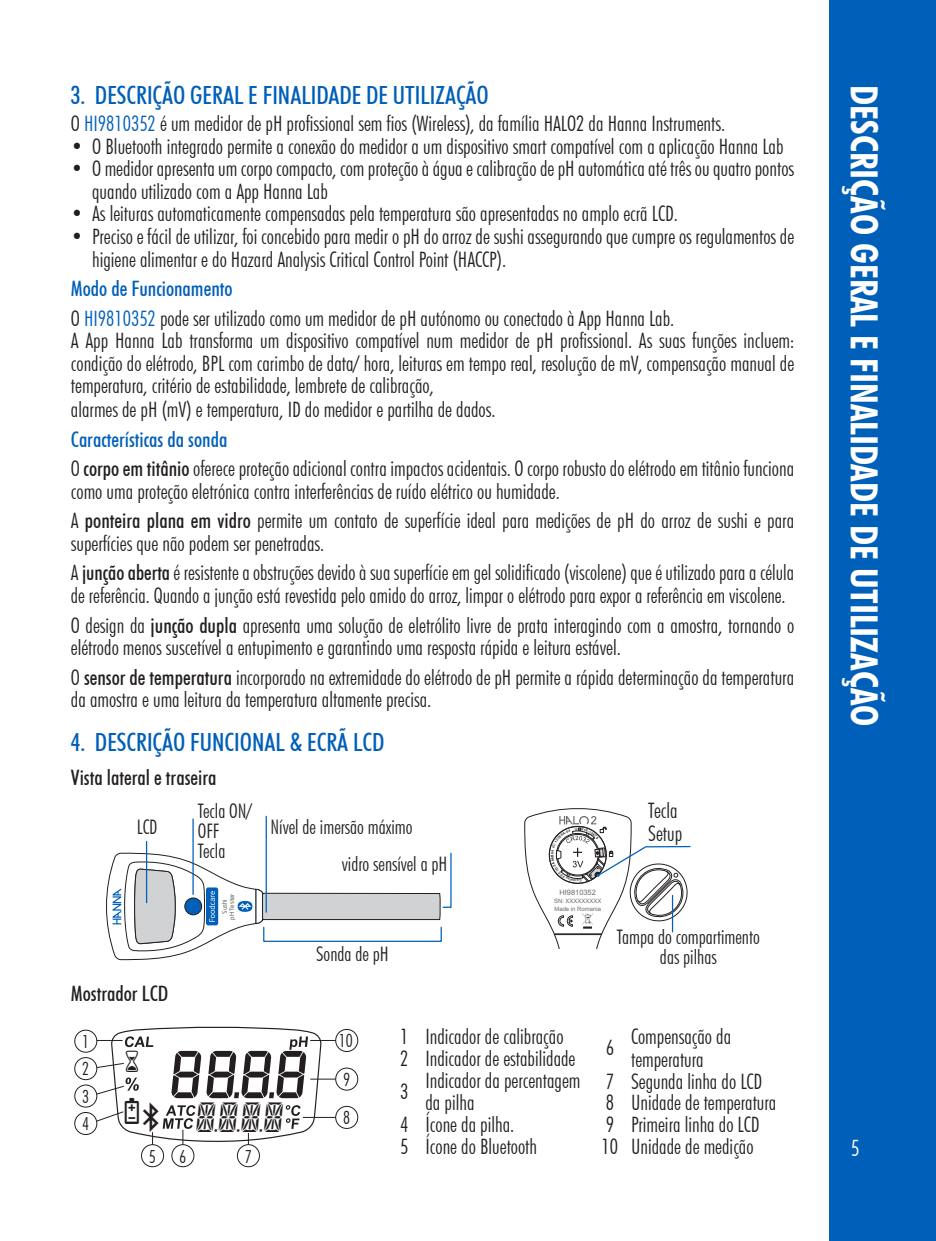
<style>
.page{position:relative;width:936px;height:1241px;background:#fff}
.page>*{position:absolute;margin:0;border:0;box-sizing:border-box;transform-origin:0 0}
.t1{font:67.5px "HI9810 XX2 N Regular";color:#231f20}
.t2{font:42.25px "HI9810 XX2 A Regular";color:#231f20}
.t3{font:700 condensed 37.5px "Futura BT";color:#fff}
.t4{font:37px "HI9810 XX2 A Regular";color:#231f20}
.t5{font:30.5px "HI9810 XX2 A Regular";color:#231f20}
.t6{font:500 condensed 25px "Futura BT";color:#005fb9}
.t7{font:300 condensed 22.5px "Futura BT";color:#fff}
.Body_Text{font:300 condensed 21.25px/22.5px "Futura BT";color:#231f20}
.Subtitle_L3{font:500 condensed 21.25px "Futura BT";color:#005fb9}
.Body_Text-2{font:500 condensed 21.25px "Futura BT";color:#231f20}
.TBL_Text{font:300 condensed 21.25px "Futura BT";color:#231f20}
.Footnote{font:300 condensed 21.25px/22.5px "Futura BT";color:#231f20}
.DRW_Text{font:300 condensed 20px/20px "Futura BT";color:#231f20}
.t8{font:300 condensed 18px "Futura BT";color:#231f20}
.t9{font:7.5px "Arial";color:#6c6d70}
.t10{font:6px/8px "Arial";color:#6c6d70}
.t11{font:6px/7.2px "Soho Gothic Pro";color:#57585a;text-align:center}
.s1{color:#005fb9}
.s2{font-weight:500}
.s3{font-size:42.25px}
</style>
<div class="page">
<div style="left:829px;top:0;width:106px;height:1240px;background:#005fb9"></div>
<hr style="left:192px;top:818px;width:2px;height:76px;background:#005fb9">
<svg style="left:106px;top:851px;width:346px;height:108px"></svg>
<hr style="left:146px;top:841px;width:1px;height:61px;background:#005fb9">
<hr style="left:265px;top:816px;width:2px;height:96px;background:#005fb9">
<div style="left:237px;top:1144px;width:23px;height:22px;border:1px solid #231f20;border-radius:50%"></div>
<div style="left:171px;top:1144px;width:23px;height:22px;border:1px solid #231f20;border-radius:50%"></div>
<div style="left:141px;top:1144px;width:23px;height:22px;border:1px solid #231f20;border-radius:50%"></div>
<div style="left:335px;top:1028px;width:23px;height:23px;border:1px solid #231f20;border-radius:50%"></div>
<div style="left:335px;top:1067px;width:23px;height:23px;border:1px solid #231f20;border-radius:50%"></div>
<div style="left:335px;top:1105px;width:23px;height:23px;border:1px solid #231f20;border-radius:50%"></div>
<div style="left:74px;top:1029px;width:23px;height:23px;border:1px solid #231f20;border-radius:50%"></div>
<div style="left:74px;top:1057px;width:23px;height:22px;border:1px solid #231f20;border-radius:50%"></div>
<div style="left:74px;top:1084px;width:23px;height:23px;border:1px solid #231f20;border-radius:50%"></div>
<svg style="left:89px;top:1026px;width:248px;height:127px"></svg>
<div style="left:75px;top:1112px;width:22px;height:22px;background:#fff;border-radius:50%"></div>
<div style="left:74px;top:1111px;width:23px;height:23px;border:1px solid #231f20;border-radius:50%"></div>
<svg style="left:524px;top:808px;width:167px;height:140px"></svg>
<p class="t6" style="left:71px;top:80px;width:419px">3. DESCRIÇÃO GERAL E FINALIDADE DE UTILIZAÇÃO</p>
<p class="Body_Text" style="left:71px;top:112px;width:655px">O <span class="s1">HI9810352</span> é um medidor de pH profissional sem fios (Wireless), da família HALO2 da Hanna Instruments.</p>
<p class="Body_Text" style="left:71px;top:135px;width:714px">• O Bluetooth integrado permite a conexão do medidor a um dispositivo smart compatível com a aplicação Hanna Lab</p>
<p class="Body_Text" style="left:92px;top:157px;width:703px;text-indent:-21px">• O medidor apresenta um corpo compacto, com proteção à água e calibração de pH automática até três ou quatro pontos quando utilizado com a App Hanna Lab</p>
<p class="Body_Text" style="left:71px;top:202px;width:608px">• As leituras automaticamente compensadas pela temperatura são apresentadas no amplo ecrã LCD.</p>
<p class="Body_Text" style="left:92px;top:225px;width:703px;text-indent:-21px">• Preciso e fácil de utilizar, foi concebido para medir o pH do arroz de sushi assegurando que cumpre os regulamentos de higiene alimentar e do Hazard Analysis Critical Control Point (HACCP).</p>
<p class="Subtitle_L3" style="left:71px;top:275px;width:163px">Modo de Funcionamento</p>
<p class="Body_Text" style="left:71px;top:307px;width:605px">O <span class="s1">HI9810352</span> pode ser utilizado como um medidor de pH autónomo ou conectado à App Hanna Lab.</p>
<p class="Body_Text" style="left:71px;top:329px;width:724px;text-align:justify">A App Hanna Lab transforma um dispositivo compatível num medidor de pH profissional. As suas funções incluem: condição do elétrodo, BPL com carimbo de data/ hora, leituras em tempo real, resolução de mV, compensação manual de temperatura, critério de estabilidade, lembrete de calibração,</p>
<p class="Body_Text" style="left:71px;top:398px;width:426px">alarmes de pH (mV) e temperatura, ID do medidor e partilha de dados.</p>
<p class="Subtitle_L3" style="left:71px;top:426px;width:158px">Características da sonda</p>
<p class="Body_Text" style="left:71px;top:457px;width:724px">O <span class="s2">corpo em titânio</span> oferece proteção adicional contra impactos acidentais. O corpo robusto do elétrodo em titânio funciona como uma proteção eletrónica contra interferências de ruído elétrico ou humidade.</p>
<p class="Body_Text" style="left:71px;top:509px;width:724px">A <span class="s2">ponteira plana em vidro</span> permite um contato de superfície ideal para medições de pH do arroz de sushi e para superfícies que não podem ser penetradas.</p>
<p class="Body_Text" style="left:71px;top:561px;width:724px">A <span class="s2">junção aberta</span> é resistente a obstruções devido à sua superfície em gel solidificado (viscolene) que é utilizado para a célula de referência. Quando a junção está revestida pelo amido do arroz, limpar o elétrodo para expor a referência em viscolene.</p>
<p class="Body_Text" style="left:71px;top:613px;width:724px">O design da <span class="s2">junção dupla</span> apresenta uma solução de eletrólito livre de prata interagindo com a amostra, tornando o elétrodo menos suscetível a entupimento e garantindo uma resposta rápida e leitura estável.</p>
<p class="Body_Text" style="left:71px;top:665px;width:724px">O <span class="s2">sensor de temperatura</span> incorporado na extremidade do elétrodo de pH permite a rápida determinação da temperatura da amostra e uma leitura da temperatura altamente precisa.</p>
<p class="t6" style="left:71px;top:727px;width:315px">4. DESCRIÇÃO FUNCIONAL &amp; ECRÃ LCD</p>
<p class="Body_Text-2" style="left:71px;top:764px;width:147px">Vista lateral e traseira</p>
<p class="DRW_Text" style="left:137px;top:816px;width:22px">LCD</p>
<p class="Body_Text-2" style="left:71px;top:980px;width:99px">Mostrador LCD</p>
<p class="DRW_Text" style="left:198px;top:800px;width:56px">Tecla ON/<br>OFF</p>
<p class="DRW_Text" style="left:198px;top:840px;width:29px">Tecla</p>
<p class="t11" style="left:220px;top:919px;width:28px;rotate:-90deg">Sushi<br>pH Tester</p>
<p class="DRW_Text" style="left:270px;top:816px;width:143px">Nível de imersão máximo</p>
<p class="DRW_Text" style="left:342px;top:853px;width:107px">vidro sensível a pH</p>
<p class="DRW_Text" style="left:316px;top:943px;width:74px">Sonda de pH</p>
<p class="Footnote" style="left:648px;top:799px;width:35px">Tecla<br>Setup</p>
<p class="t9" style="left:559px;top:887px;width:38px">HI9810352</p>
<p class="t10" style="left:554px;top:896px;width:49px">SN: XXXXXXXXX<br>Made in Romania</p>
<p class="DRW_Text" style="left:616px;top:926px;width:144px;text-align:center">Tampa do compartimento das pilhas</p>
<p class="t8" style="left:82px;top:1030px;width:9px">1</p>
<p class="t8" style="left:82px;top:1057px;width:9px">2</p>
<p class="t8" style="left:82px;top:1085px;width:9px">3</p>
<p class="t8" style="left:82px;top:1112px;width:9px">4</p>
<p class="t5" style="left:125px;top:1043px;width:16px">#</p>
<p class="t4" style="left:124px;top:1089px;width:38px">!<span class="s3">&amp;</span></p>
<p class="t1" style="left:169px;top:1035px;width:141px">88.8.8</p>
<p class="t2" style="left:195px;top:1092px;width:91px">œ.œ.œ.œ</p>
<p class="t8" style="left:149px;top:1144px;width:9px">5</p>
<p class="t8" style="left:179px;top:1144px;width:9px">6</p>
<p class="t8" style="left:245px;top:1144px;width:9px">7</p>
<p class="t8" style="left:339px;top:1029px;width:16px">10</p>
<p class="t8" style="left:343px;top:1068px;width:9px">9</p>
<p class="t8" style="left:343px;top:1106px;width:9px">8</p>
<p class="TBL_Text" style="left:400px;top:1023px;width:10px">1</p>
<p class="Body_Text" style="left:425px;top:1025px;width:140px">Indicador de calibração</p>
<p class="TBL_Text" style="left:400px;top:1045px;width:10px">2</p>
<p class="Body_Text" style="left:425px;top:1046px;width:151px">Indicador de estabilidade</p>
<p class="TBL_Text" style="left:400px;top:1078px;width:10px">3</p>
<p class="Body_Text" style="left:425px;top:1068px;width:156px">Indicador da percentagem da pilha</p>
<p class="TBL_Text" style="left:400px;top:1111px;width:10px">4</p>
<p class="Body_Text" style="left:425px;top:1112px;width:90px">Ícone da pilha.</p>
<p class="TBL_Text" style="left:400px;top:1133px;width:10px">5</p>
<p class="Body_Text" style="left:425px;top:1134px;width:113px">Ícone do Bluetooth</p>
<p class="Body_Text" style="left:631px;top:1025px;width:102px">Compensação da temperatura</p>
<p class="TBL_Text" style="left:605px;top:1034px;width:10px">6</p>
<p class="TBL_Text" style="left:605px;top:1067px;width:10px">7</p>
<p class="Body_Text" style="left:631px;top:1069px;width:132px">Segunda linha do LCD</p>
<p class="TBL_Text" style="left:605px;top:1089px;width:10px">8</p>
<p class="Body_Text" style="left:631px;top:1091px;width:147px">Unidade de temperatura</p>
<p class="TBL_Text" style="left:605px;top:1111px;width:10px">9</p>
<p class="Body_Text" style="left:631px;top:1112px;width:130px">Primeira linha do LCD</p>
<p class="TBL_Text" style="left:601px;top:1133px;width:18px">10</p>
<p class="Body_Text" style="left:631px;top:1134px;width:124px">Unidade de medição</p>
<h3 class="t3" style="left:887px;top:85px;width:643px;rotate:90deg">Descrição Geral e Finalidade de Utilização</h3>
<p class="t7" style="left:850px;top:1133px;width:10px">5</p>
</div>
